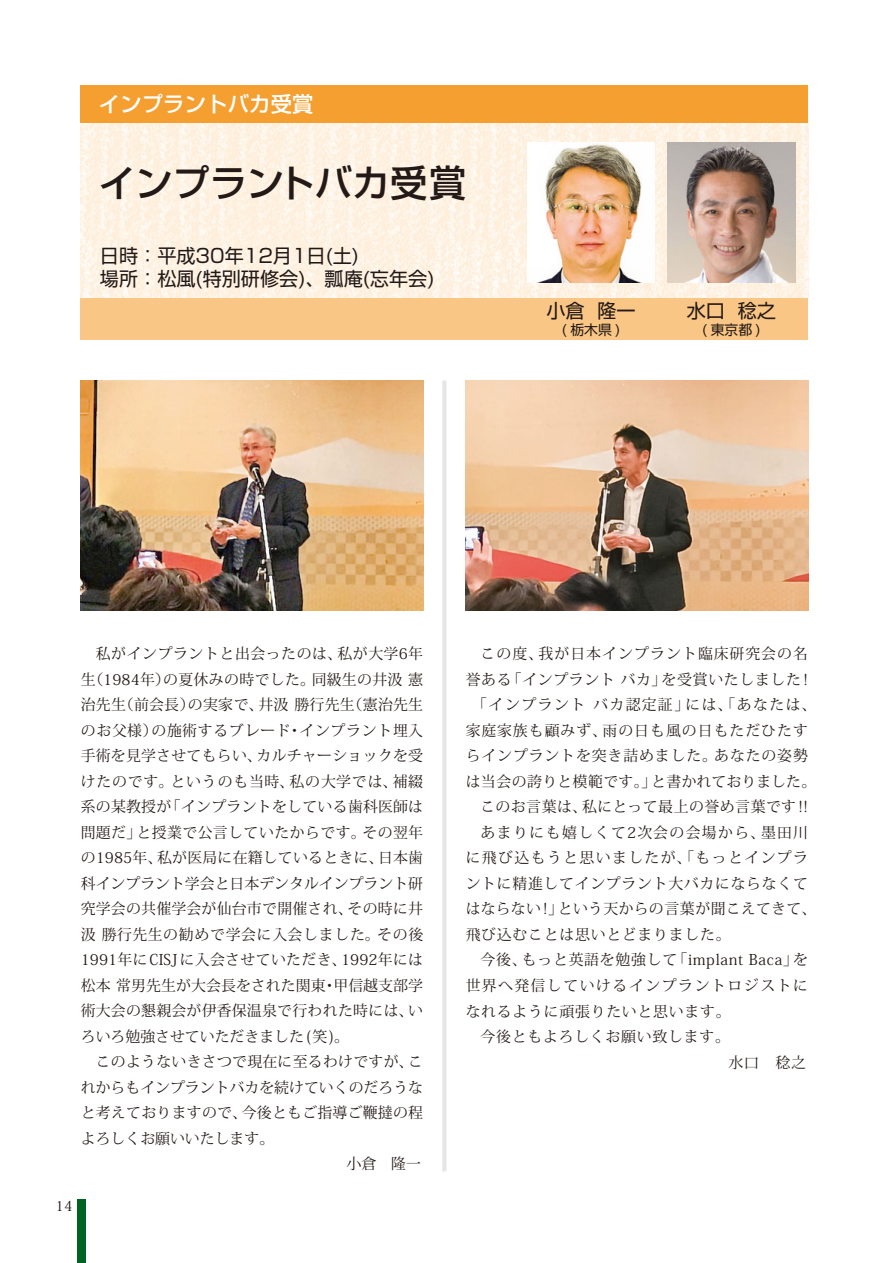
<style>
.page{position:relative;width:893px;height:1263px;background:#fff}
.page>*{position:absolute;margin:0;border:0;box-sizing:border-box;transform-origin:0 0}
.t1{font:37.2px "Shin Go Pro Medium 90 msp RKSJ H";letter-spacing:.005em;color:#231916}
.t2{font:21.3px "Shin Go Pro Medium 90 msp RKSJ H";letter-spacing:.01em;color:#fff}
.t3{font:19.2px/22.4px "Shin Go Pro Regular 90 msp RKSJ H";color:#231916}
.t4{font:14.85px/25.5px "Koz Min Pro Regular 90 msp RKSJ H";letter-spacing:.045em;color:#231916;text-align:justify}
.t5{font:14.85px "Koz Min Pro Regular 90 msp RKSJ H";letter-spacing:.02em;color:#231916}
.t6{font:14.85px "Koz Min Pro Regular 90 msp RKSJ H";letter-spacing:.095em;color:#231916}
.t7{font:14.85px "Koz Min Pro Regular 90 msp RKSJ H";color:#231916}
.t8{font:14.85px "Koz Min Pro Regular 90 msp RKSJ H";letter-spacing:.025em;color:#231916}
.t9{font:14.85px "Koz Min Pro Regular 90 msp RKSJ H";letter-spacing:.015em;color:#231916}
.t10{font:14.85px "Koz Min Pro Regular 90 msp RKSJ H";letter-spacing:.1em;color:#231916}
.t11{font:14.85px "Koz Min Pro Regular 90 msp RKSJ H";letter-spacing:.065em;color:#231916}
.t12{font:14.85px "Koz Min Pro Regular 90 msp RKSJ H";letter-spacing:.07em;color:#231916}
.t13{font:14.85px "Koz Min Pro Regular 90 msp RKSJ H";letter-spacing:.105em;color:#231916}
.t14{font:13.8px "Shin Go Pro Regular 90 msp RKSJ H";color:#231916}
.t15{font:13.8px "Koz Min Pro Regular 90 msp RKSJ H";color:#231916}
</style>
<div class="page">
<div style="left:77px;top:1199px;width:8px;height:64px;background:#006322"></div>
<div style="left:81px;top:298px;width:727px;height:42px;background:#f9c685"></div>
<div style="left:81px;top:85px;width:727px;height:64px;background:#f49f2f"></div>
<img style="left:81px;top:123px;width:727px;height:175px">
<img style="left:668px;top:143px;width:127px;height:140px">
<img style="left:527px;top:143px;width:128px;height:140px">
<img style="left:81px;top:381px;width:342px;height:229px">
<img style="left:466px;top:381px;width:342px;height:229px">
<hr style="left:442px;top:381px;width:4px;height:790px;background:#e6e6e7">
<h2 class="t2" style="left:99px;top:96px;width:216px">インプラントバカ受賞</h2>
<h1 class="t1" style="left:99px;top:169px;width:369px">インプラントバカ受賞</h1>
<p class="t3" style="left:100px;top:248px;width:336px">日時：平成30年12月1日(土)<br>場所：松風(特別研修会)、瓢庵(忘年会)</p>
<p class="t3" style="left:546px;top:302px;width:91px">小倉 隆一</p>
<p class="t14" style="left:562px;top:325px;width:60px">( 栃木県 )</p>
<p class="t3" style="left:687px;top:302px;width:91px">水口 稔之</p>
<p class="t14" style="left:702px;top:325px;width:60px">( 東京都 )</p>
<p class="t4" style="left:81px;top:643px;width:344px;text-indent:15px">私がインプラントと出会ったのは、私が大学6年生（1984年）の夏休みの時でした。同級生の井汲 憲治先生（前会長）の実家で、井汲 勝行先生（憲治先生のお父様）の施術するブレード・インプラント埋入手術を見学させてもらい、カルチャーショックを受けたのです。というのも当時、私の大学では、補綴系の某教授が「インプラントをしている歯科医師は問題だ」と授業で公言していたからです。その翌年の1985年、私が医局に在籍しているときに、日本歯科インプラント学会と日本デンタルインプラント研究学会の共催学会が仙台市で開催され、その時に井汲 勝行先生の勧めで学会に入会しました。その後1991年にCISJに入会させていただき、1992年には松本 常男先生が大会長をされた関東・甲信越支部学術大会の懇親会が伊香保温泉で行われた時には、いろいろ勉強させていただきました(笑)。</p>
<p class="t5" style="left:96px;top:1056px;width:329px">このようないきさつで現在に至るわけですが、こ</p>
<p class="t7" style="left:81px;top:1082px;width:344px">れからもインプラントバカを続けていくのだろうな</p>
<p class="t5" style="left:81px;top:1107px;width:344px">と考えておりますので、今後ともご指導ご鞭撻の程</p>
<p class="t7" style="left:81px;top:1133px;width:195px">よろしくお願いいたします。</p>
<p class="t4" style="left:347px;top:1153px;width:76px">小倉　隆一</p>
<p class="t15" style="left:56px;top:1201px;width:18px">14</p>
<p class="t12" style="left:480px;top:648px;width:329px">この度、我が日本インプラント臨床研究会の名</p>
<p class="t4" style="left:466px;top:669px;width:344px">誉ある「インプラント バカ」を受賞いたしました!</p>
<p class="t10" style="left:472px;top:699px;width:346px">「インプラント バカ認定証」には、「あなたは、</p>
<p class="t11" style="left:466px;top:725px;width:344px">家庭家族も顧みず、雨の日も風の日もただひたす</p>
<p class="t4" style="left:466px;top:745px;width:344px">らインプラントを突き詰めました。あなたの姿勢</p>
<p class="t8" style="left:466px;top:776px;width:352px">は当会の誇りと模範です。」と書かれておりました。</p>
<p class="t4" style="left:480px;top:796px;width:329px">このお言葉は、私にとって最上の誉め言葉です !!</p>
<p class="t6" style="left:480px;top:827px;width:329px">あまりにも嬉しくて2次会の会場から、墨田川</p>
<p class="t6" style="left:466px;top:852px;width:344px">に飛び込もうと思いましたが、「もっとインプラ</p>
<p class="t4" style="left:466px;top:873px;width:344px">ントに精進してインプラント大バカにならなくて</p>
<p class="t9" style="left:466px;top:903px;width:352px">はならない !」という天からの言葉が聞こえてきて、</p>
<p class="t4" style="left:466px;top:924px;width:266px">飛び込むことは思いとどまりました。</p>
<p class="t4" style="left:480px;top:949px;width:329px">今後、もっと英語を勉強して「implant Baca」を</p>
<p class="t13" style="left:466px;top:980px;width:344px">世界へ発信していけるインプラントロジストに</p>
<p class="t4" style="left:466px;top:1000px;width:266px">なれるように頑張りたいと思います。</p>
<p class="t4" style="left:480px;top:1026px;width:251px">今後ともよろしくお願い致します。</p>
<p class="t4" style="left:728px;top:1051px;width:79px">水口　稔之</p>
</div>
